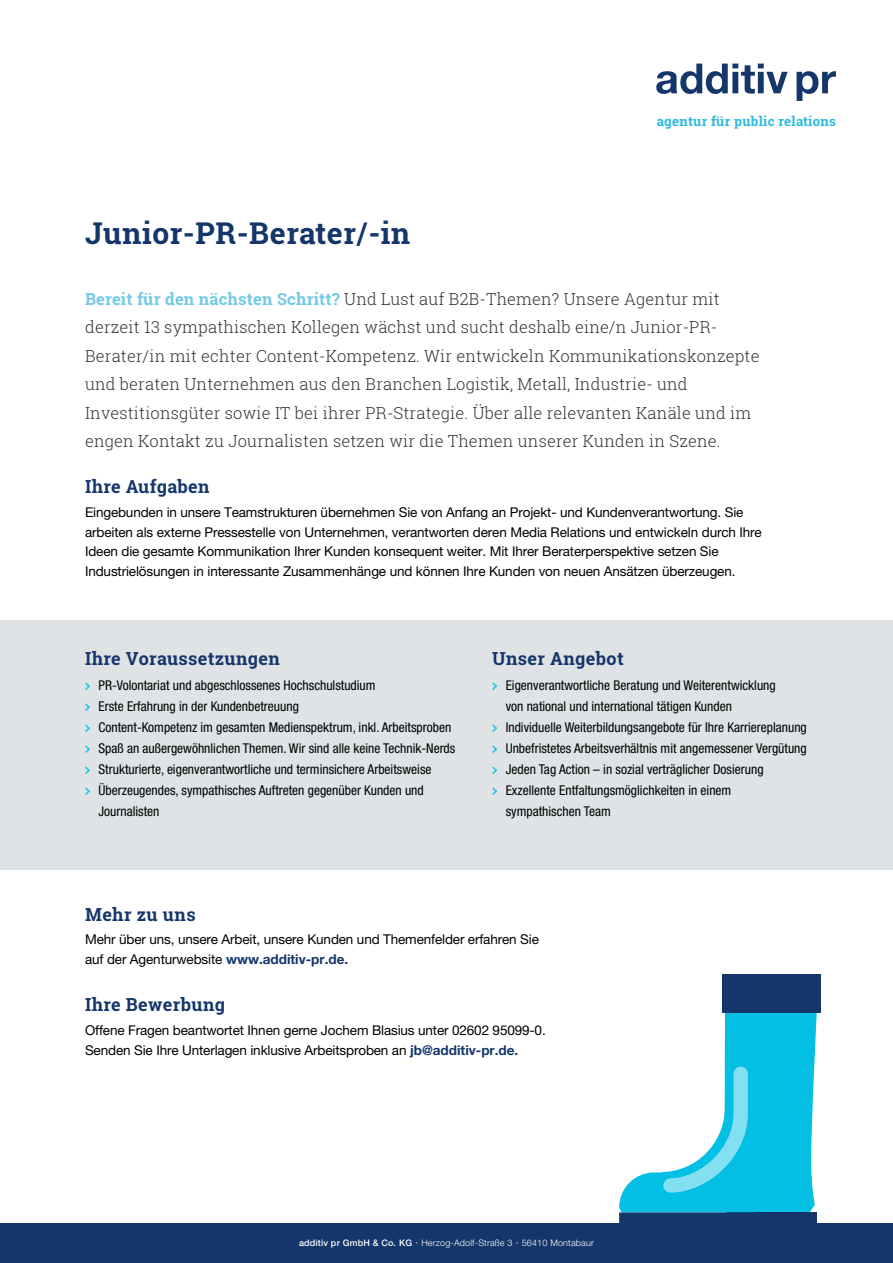
<style>
.page{position:relative;width:893px;height:1263px;background:#fff}
.page>*{position:absolute;margin:0;border:0;box-sizing:border-box;transform-origin:0 0}
.t1{font:700 30px "Roboto Slab";letter-spacing:.02em;color:#15366b}
.t2{font:700 18px "Roboto Slab";letter-spacing:.02em;color:#15366b}
.t3{font:300 16.5px/28.5px "Roboto Slab";letter-spacing:.01em;color:#333}
.t4{font:condensed 13.5px/21px "Helvetica Neue LT Pro";color:#000}
.t5{font:13.5px/19.5px "Helvetica Neue LT Pro";letter-spacing:-.01em;color:#000}
.t6{font:700 13.2px "Roboto Slab";letter-spacing:.02em;color:#2abbdd}
.t7{font:300 9px "Helvetica Neue LT Pro";letter-spacing:.02em;color:#fff}
.s1{font-weight:700;color:#73c9e5}
.s2{font-weight:700;color:#15366b}
.s3{font-weight:500}
.s4{font-size:9.75px}
</style>
<div class="page">
<svg style="left:797px;top:71px;width:39px;height:30px"></svg>
<svg style="left:656px;top:64px;width:132px;height:30px"></svg>
<div style="left:722px;top:974px;width:98px;height:38px;background:#14366b"></div>
<svg style="left:619px;top:1012px;width:198px;height:211px"></svg>
<div style="left:0;top:1223px;width:893px;height:40px;background:#15366b"></div>
<div style="left:0;top:620px;width:893px;height:250px;background:#dfe3e5"></div>
<svg style="left:85px;top:682px;width:5px;height:8px"></svg>
<svg style="left:85px;top:703px;width:5px;height:8px"></svg>
<svg style="left:85px;top:724px;width:5px;height:8px"></svg>
<svg style="left:85px;top:745px;width:5px;height:8px"></svg>
<svg style="left:85px;top:766px;width:5px;height:8px"></svg>
<svg style="left:85px;top:787px;width:5px;height:8px"></svg>
<svg style="left:492px;top:682px;width:5px;height:8px"></svg>
<svg style="left:492px;top:724px;width:5px;height:8px"></svg>
<svg style="left:492px;top:745px;width:5px;height:8px"></svg>
<svg style="left:492px;top:766px;width:5px;height:8px"></svg>
<svg style="left:492px;top:787px;width:5px;height:8px"></svg>
<h1 class="t1" style="left:85px;top:212px;width:327px">Junior-PR-Berater/-in</h1>
<p class="t6" style="left:657px;top:112px;width:181px">agentur für public relations</p>
<p class="t3" style="left:85px;top:284px;width:676px"><span class="s1">Bereit für den nächsten Schritt?</span> Und Lust auf B2B-Themen? Unsere Agentur mit derzeit 13 sympathischen Kollegen wächst und sucht deshalb eine/n Junior-PR-Berater/in mit echter Content-Kompetenz. Wir entwickeln Kommunikationskonzepte und beraten Unternehmen aus den Branchen Logistik, Metall, Industrie- und Investitionsgüter sowie IT bei ihrer PR-Strategie. Über alle relevanten Kanäle und im engen Kontakt zu Journalisten setzen wir die Themen unserer Kunden in Szene.</p>
<h2 class="t2" style="left:85px;top:475px;width:126px">Ihre Aufgaben</h2>
<p class="t5" style="left:85px;top:502px;width:678px">Eingebunden in unsere Teamstrukturen übernehmen Sie von Anfang an Projekt- und Kundenverantwortung. Sie arbeiten als externe Pressestelle von Unternehmen, verantworten deren Media Relations und entwickeln durch Ihre Ideen die gesamte Kommunikation Ihrer Kunden konsequent weiter. Mit Ihrer Beraterperspektive setzen Sie Industrielösungen in interessante Zusammenhänge und können Ihre Kunden von neuen Ansätzen überzeugen.</p>
<h2 class="t2" style="left:85px;top:646px;width:196px">Ihre Voraussetzungen</h2>
<p class="t4" style="left:99px;top:675px;width:358px">PR-Volontariat und abgeschlossenes Hochschulstudium<br>Erste Erfahrung in der Kundenbetreuung<br>Content-Kompetenz im gesamten Medienspektrum, inkl. Arbeitsproben Spaß an außergewöhnlichen Themen. Wir sind alle keine Technik-Nerds Strukturierte, eigenverantwortliche und terminsichere Arbeitsweise Überzeugendes, sympathisches Auftreten gegenüber Kunden und Journalisten</p>
<h2 class="t2" style="left:492px;top:646px;width:133px">Unser Angebot</h2>
<p class="t4" style="left:506px;top:675px;width:303px">Eigenverantwortliche Beratung und Weiterentwicklung<br>von national und international tätigen Kunden<br>Individuelle Weiterbildungsangebote für Ihre Karriereplanung Unbefristetes Arbeitsverhältnis mit angemessener Vergütung Jeden Tag Action – in sozial verträglicher Dosierung Exzellente Entfaltungsmöglichkeiten in einem sympathischen Team</p>
<h2 class="t2" style="left:85px;top:902px;width:112px">Mehr zu uns</h2>
<p class="t5" style="left:85px;top:930px;width:455px">Mehr über uns, unsere Arbeit, unsere Kunden und Themenfelder erfahren Sie auf der Agenturwebsite <span class="s2">www.additiv-pr.de.</span></p>
<h2 class="t2" style="left:85px;top:992px;width:142px">Ihre Bewerbung</h2>
<p class="t5" style="left:85px;top:1020px;width:462px">Offene Fragen beantwortet Ihnen gerne Jochem Blasius unter 02602 95099-0.<br>Senden Sie Ihre Unterlagen inklusive Arbeitsproben an <span class="s2">jb@additiv-pr.de.</span></p>
<p class="t7" style="left:299px;top:1237px;width:296px"><span class="s3">additiv pr GmbH &amp; Co. KG</span> <span class="s4">·</span> Herzog-Adolf-Straße 3 <span class="s4">·</span> 56410 Montabaur</p>
</div>
